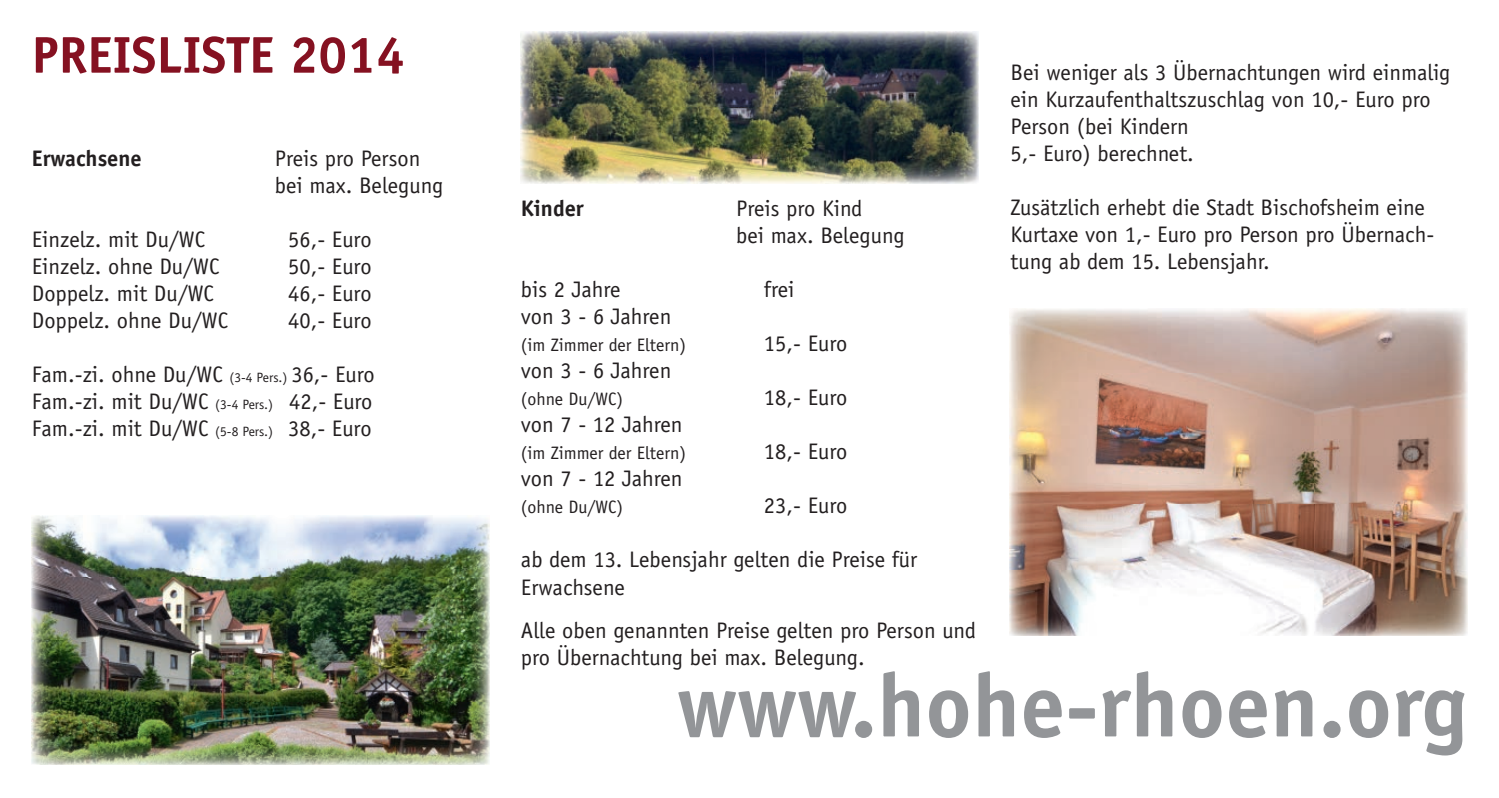
<style>
.page{position:relative;width:1499px;height:798px;background:#fff}
.page>*{position:absolute;margin:0;border:0;box-sizing:border-box;transform-origin:0 0}
.t1{font:700 90px "Officina Sans";color:#939598}
.t2{font:700 51.75px "Officina Sans";color:#851121}
.t3{font:22.5px/27px "Officina Sans";color:#231f20}
.t4{font:700 22.5px "Officina Sans";color:#231f20}
.t5{font:18px "Officina Sans";color:#231f20}
.s1{font-size:13.5px}
</style>
<div class="page">
<img style="left:521px;top:32px;width:457px;height:151px">
<img style="left:1010px;top:308px;width:457px;height:327px">
<img style="left:32px;top:515px;width:457px;height:249px">
<h2 class="t2" style="left:32px;top:35px;width:374px">PREISLISTE 2014</h2>
<p class="t4" style="left:32px;top:150px;width:112px">Erwachsene</p>
<p class="t3" style="left:275px;top:147px;width:170px">Preis pro Person bei max. Belegung</p>
<p class="t3" style="left:32px;top:228px;width:175px">Einzelz. mit Du/WC</p>
<p class="t3" style="left:288px;top:228px;width:85px">56,- Euro</p>
<p class="t3" style="left:32px;top:255px;width:189px">Einzelz. ohne Du/WC</p>
<p class="t3" style="left:288px;top:255px;width:85px">50,- Euro</p>
<p class="t3" style="left:32px;top:282px;width:184px">Doppelz. mit Du/WC</p>
<p class="t3" style="left:288px;top:282px;width:85px">46,- Euro</p>
<p class="t3" style="left:32px;top:309px;width:198px">Doppelz. ohne Du/WC</p>
<p class="t3" style="left:288px;top:309px;width:85px">40,- Euro</p>
<p class="t3" style="left:32px;top:363px;width:344px;text-align:justify">Fam.-zi. ohne Du/WC <span class="s1">(3-4 Pers.)</span> 36,- Euro Fam.-zi. mit Du/WC <span class="s1">(3-4 Pers.)</span> 42,- Euro Fam.-zi. mit Du/WC <span class="s1">(5-8 Pers.)</span> 38,- Euro</p>
<p class="t3" style="left:1010px;top:60px;width:441px">Bei weniger als 3 Übernachtungen wird einmalig ein Kurzaufenthaltszuschlag von 10,- Euro pro Person (bei Kindern<br>5,- Euro) berechnet.</p>
<p class="t3" style="left:1010px;top:195px;width:425px">Zusätzlich erhebt die Stadt Bischofsheim eine<br>Kurtaxe von 1,- Euro pro Person pro Übernach&shy;tung ab dem 15. Lebensjahr.</p>
<p class="t4" style="left:521px;top:200px;width:64px">Kinder</p>
<p class="t3" style="left:736px;top:197px;width:170px">Preis pro Kind<br>bei max. Belegung</p>
<p class="t3" style="left:521px;top:278px;width:101px">bis 2 Jahre</p>
<p class="t3" style="left:764px;top:278px;width:32px">frei</p>
<p class="t3" style="left:521px;top:305px;width:152px">von 3 - 6 Jahren</p>
<p class="t5" style="left:521px;top:338px;width:167px">(im Zimmer der Eltern)</p>
<p class="t3" style="left:764px;top:332px;width:85px">15,- Euro</p>
<p class="t3" style="left:521px;top:359px;width:152px">von 3 - 6 Jahren</p>
<p class="t5" style="left:521px;top:392px;width:104px">(ohne Du/WC)</p>
<p class="t3" style="left:764px;top:386px;width:85px">18,- Euro</p>
<p class="t3" style="left:521px;top:413px;width:163px">von 7 - 12 Jahren</p>
<p class="t5" style="left:521px;top:446px;width:167px">(im Zimmer der Eltern)</p>
<p class="t3" style="left:764px;top:440px;width:85px">18,- Euro</p>
<p class="t3" style="left:521px;top:467px;width:163px">von 7 - 12 Jahren</p>
<p class="t5" style="left:521px;top:500px;width:104px">(ohne Du/WC)</p>
<p class="t3" style="left:764px;top:494px;width:85px">23,- Euro</p>
<p class="t3" style="left:521px;top:548px;width:398px">ab dem 13. Lebensjahr gelten die Preise für<br>Erwachsene</p>
<p class="t3" style="left:521px;top:618px;width:457px">Alle oben genannten Preise gelten pro Person und pro Übernachtung bei max. Belegung.</p>
<h1 class="t1" style="left:677px;top:671px;width:792px">www.hohe-rhoen.org</h1>
</div>
